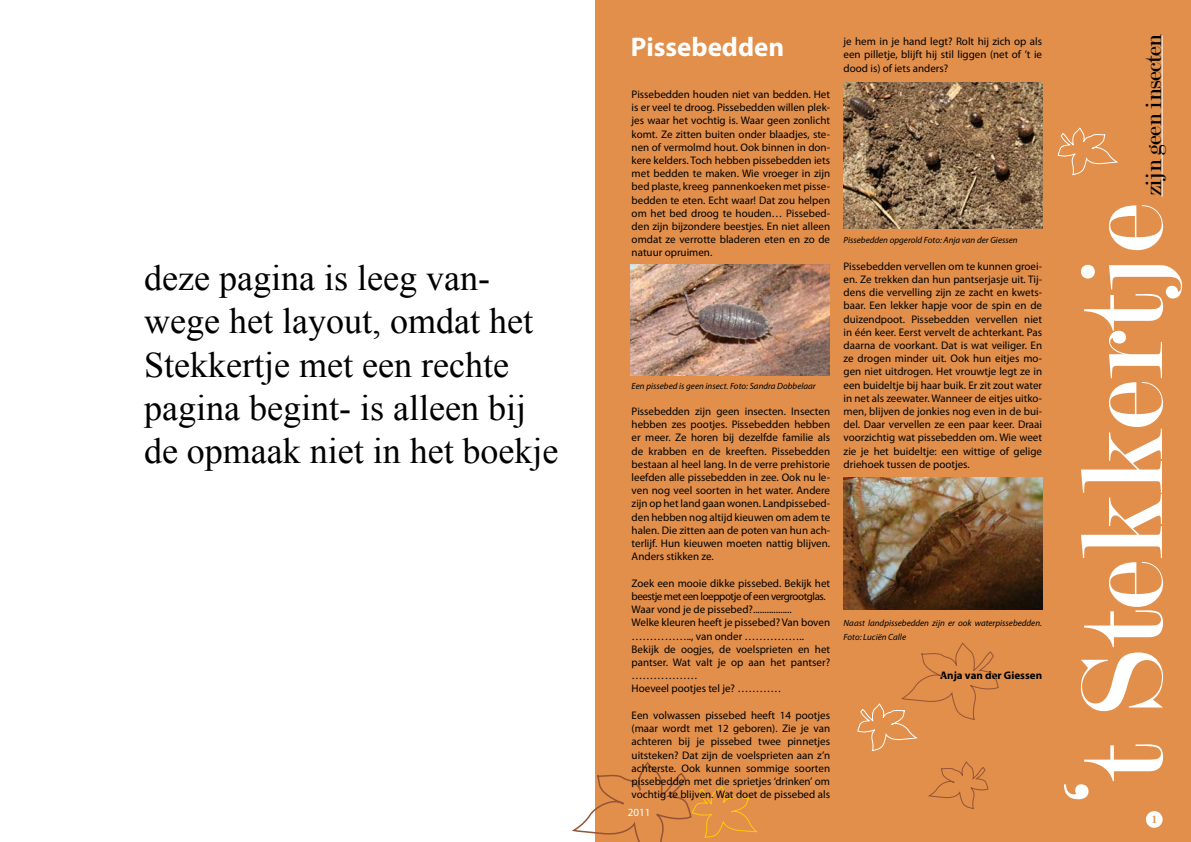
<style>
.page{position:relative;width:1191px;height:842px;background:#fff}
.page>*{position:absolute;margin:0;border:0;box-sizing:border-box;transform-origin:0 0}
.t1{font:36px/43.2px "Times New Roman";color:#000}
.t2{font:700 27px "Myriad Pro";color:#fff}
.t3{font:24px "Modern";letter-spacing:-.02em;color:#000}
.t4{font:12px "Modern";color:#e18f4b}
.t5{font:11px/13.2px "Myriad Pro";color:#000;text-align:justify}
.t6{font:700 11px "Myriad Pro";color:#000}
.t7{font:11px "Myriad Pro";color:#fff}
.t8{font:italic 9px/13.2px "Myriad Pro";color:#000}
</style>
<div class="page">
<div style="left:596px;top:0;width:595px;height:842px;background:#e18f4b"></div>
<div style="left:1145px;top:811px;width:17px;height:17px;background:#fff;border-radius:50%"></div>
<hr style="left:1161px;top:36px;width:1px;height:161px;background:#fff">
<svg style="left:1064px;top:205px;width:118px;height:594px"></svg>
<svg style="left:572px;top:763px;width:185px;height:79px"></svg>
<img style="left:631px;top:264px;width:198px;height:111px">
<img style="left:843px;top:477px;width:199px;height:132px">
<svg style="left:857px;top:643px;width:142px;height:108px"></svg>
<svg style="left:928px;top:762px;width:61px;height:47px"></svg>
<svg style="left:1057px;top:128px;width:60px;height:48px"></svg>
<img style="left:843px;top:82px;width:199px;height:146px">
<h1 class="t1" style="left:144px;top:256px;width:416px">deze pagina is leeg van&shy;wege het layout, omdat het<br>Stekkertje met een rechte pagina begint- is alleen bij de opmaak niet in het boekje</h1>
<h2 class="t2" style="left:631px;top:29px;width:155px">Pissebedden</h2>
<p class="t5" style="left:843px;top:35px;width:200px">je hem in je hand legt? Rolt hij zich op als een pilletje, blijft hij stil liggen (net of ’t ie dood is) of iets anders?</p>
<p class="t5" style="left:631px;top:87px;width:200px">Pissebedden houden niet van bedden. Het is er veel te droog. Pissebedden willen plek&shy;jes waar het vochtig is. Waar geen zonlicht komt. Ze zitten buiten onder blaadjes, ste&shy;nen of vermolmd hout. Ook binnen in don&shy;kere kelders. Toch hebben pissebedden iets met bedden te maken. Wie vroeger in zijn bed plaste, kreeg pannenkoeken met pisse&shy;bedden te eten. Echt waar! Dat zou helpen om het bed droog te houden… Pissebed&shy;den zijn bijzondere beestjes. En niet alleen omdat ze verrotte bladeren eten en zo de natuur opruimen.</p>
<p class="t8" style="left:631px;top:379px;width:186px">Een pissebed is geen insect. Foto: Sandra Dobbelaar</p>
<p class="t5" style="left:631px;top:404px;width:200px">Pissebedden zijn geen insecten. Insecten hebben zes pootjes. Pissebedden hebben er meer. Ze horen bij dezelfde familie als de krabben en de kreeften. Pissebedden bestaan al heel lang. In de verre prehistorie leefden alle pissebedden in zee. Ook nu le&shy;ven nog veel soorten in het water. Andere zijn op het land gaan wonen. Landpissebed&shy;den hebben nog altijd kieuwen om adem te halen. Die zitten aan de poten van hun ach&shy;terlijf. Hun kieuwen moeten nattig blijven.<br>Anders stikken ze.</p>
<p class="t5" style="left:631px;top:576px;width:200px;text-align:left">Zoek een mooie dikke pissebed. Bekijk het beestje met een loeppotje of een vergrootglas.<br>Waar vond je de pissebed?.................<br>Welke kleuren heeft je pissebed? Van boven …………….., van onder ……………..<br>Bekijk de oogjes, de voelsprieten en het pantser. Wat valt je op aan het pantser? ………………<br>Hoeveel pootjes tel je? …………</p>
<p class="t5" style="left:631px;top:708px;width:200px">Een volwassen pissebed heeft 14 pootjes (maar wordt met 12 geboren). Zie je van achteren bij je pissebed twee pinnetjes uitsteken? Dat zijn de voelsprieten aan z’n achterste. Ook kunnen sommige soorten pissebedden met die sprietjes ‘drinken’ om vochtig te blijven. Wat doet de pissebed als</p>
<p class="t7" style="left:628px;top:805px;width:24px">2011</p>
<p class="t8" style="left:843px;top:233px;width:176px">Pissebedden opgerold Foto: Anja van der Giessen</p>
<p class="t5" style="left:843px;top:259px;width:200px">Pissebedden vervellen om te kunnen groei&shy;en. Ze trekken dan hun pantserjasje uit. Tij&shy;dens die vervelling zijn ze zacht en kwets&shy;baar. Een lekker hapje voor de spin en de duizendpoot. Pissebedden vervellen niet in één keer. Eerst vervelt de achterkant. Pas daarna de voorkant. Dat is wat veiliger. En ze drogen minder uit. Ook hun eitjes mo&shy;gen niet uitdrogen. Het vrouwtje legt ze in een buideltje bij haar buik. Er zit zout water in net als zeewater. Wanneer de eitjes uitko&shy;men, blijven de jonkies nog even in de bui&shy;del. Daar vervellen ze een paar keer. Draai voorzichtig wat pissebedden om. Wie weet zie je het buideltje: een wittige of gelige driehoek tussen de pootjes.</p>
<p class="t8" style="left:843px;top:617px;width:200px">Naast landpissebedden zijn er ook waterpissebedden.<br>Foto: Luciën Calle</p>
<p class="t6" style="left:940px;top:668px;width:103px">Anja van der Giessen</p>
<h3 class="t3" style="left:1141px;top:196px;width:164px;rotate:-90deg">zijn geen insecten</h3>
<p class="t4" style="left:1151px;top:813px;width:7px">1</p>
</div>
